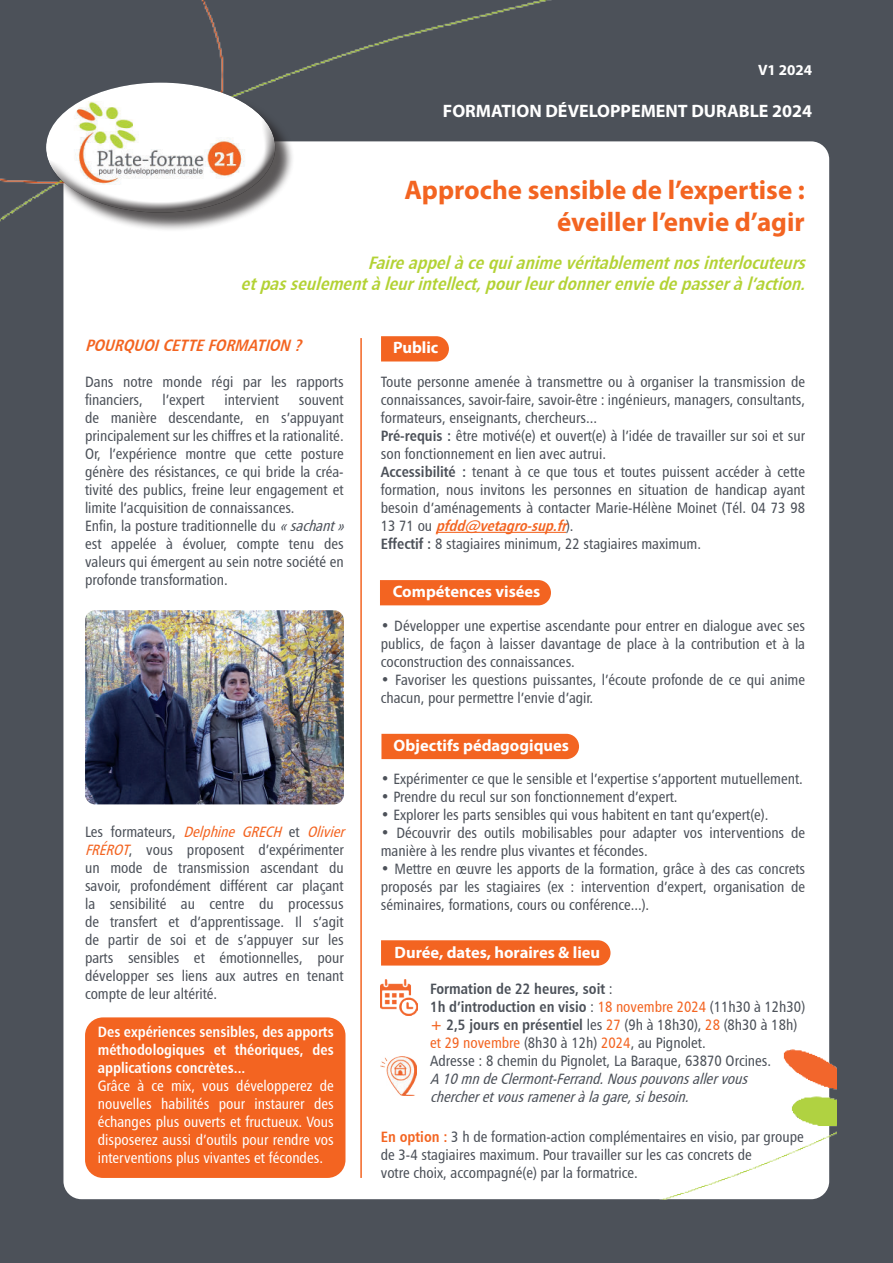
<style>
.page{position:relative;width:893px;height:1263px;background:#4c5159}
.page>*{position:absolute;margin:0;border:0;box-sizing:border-box;transform-origin:0 0}
.t1{font:700 27px/32.4px "Myriad Pro";color:#f36421;text-align:right}
.t2{font:italic 18px/21.6px "Humanist 777 BT Bold Condensed B";color:#b3d234;text-align:right}
.t3{font:700 18px "Myriad Pro";color:#fff}
.t4{font:700 16.5px "Myriad Pro";color:#fff}
.t5{font:italic 16.5px "Humanist 777 BT Bold Condensed B";color:#f36421}
.t6{font:15px/18px "Humanist 777 BT Roman Condensed B";color:#4c5159}
.t7{font:15px/18px "Humanist 777 BT Roman Condensed B";color:#fff;text-align:justify}
.t8{font:15px/18px "Humanist 777 BT Bold Condensed B";color:#fff;text-align:justify}
.t9{font:italic 15px/18px "Humanist 777 BT Roman Condensed B";color:#4c5159}
.t10{font:15px/18px "Humanist 777 BT Bold Condensed B";color:#4c5159}
.t11{font:italic 15px "Humanist 777 BT Bold Condensed B";color:#f36421}
.t12{font:700 15px "Myriad Pro";color:#fff}
.s1{font-style:italic}
.s2{font-style:italic;color:#f36421}
.s3{font-family:"Humanist 777 BT Bold Condensed B"}
.s4{font-family:"Humanist 777 BT Roman Condensed B";font-style:normal;color:#4c5159}
.s5{font-family:"Humanist 777 BT Roman Condensed B"}
.s6{font-family:"Humanist 777 BT Roman Condensed B";color:#f36421}
.s7{font-family:"Humanist 777 BT Bold Condensed B";color:#f36421}
.s8{color:#f36421}
</style>
<div class="page">
<div style="left:63px;top:141px;width:766px;height:1058px;background:#fff;border-radius:18px"></div>
<img style="left:663px;top:1049px;width:173px;height:150px">
<img style="left:0;top:0;width:617px;height:222px">
<div style="left:48px;top:85px;width:247px;height:147px;background:#231f20;opacity:.75"></div>
<svg style="left:44px;top:82px;width:233px;height:34px"></svg>
<svg style="left:44px;top:116px;width:233px;height:99px"></svg>
<img style="left:68px;top:97px;width:181px;height:93px">
<hr style="left:360px;top:338px;width:2px;height:840px;background:#f36421">
<img style="left:85px;top:610px;width:259px;height:194px">
<hr style="left:436px;top:532px;width:130px;height:1px;background:#f36421">
<img style="left:381px;top:1057px;width:36px;height:39px">
<img style="left:381px;top:979px;width:36px;height:37px">
<svg style="left:381px;top:336px;width:68px;height:26px;background:#f36e30"></svg>
<svg style="left:380px;top:580px;width:171px;height:26px;background:#f36a2a"></svg>
<svg style="left:381px;top:733px;width:199px;height:27px;background:#f37033"></svg>
<svg style="left:381px;top:940px;width:230px;height:26px;background:#f36a2a"></svg>
<div style="left:85px;top:1017px;width:260px;height:161px;background:#f36421;border-radius:18px"></div>
<p class="t12" style="left:758px;top:63px;width:56px">V1 2024</p>
<p class="t3" style="left:443px;top:102px;width:371px">FORMATION DÉVELOPPEMENT DURABLE 2024</p>
<h1 class="t1" style="left:404px;top:174px;width:402px">Approche sensible de l’expertise : éveiller l’envie d’agir</h1>
<p class="t2" style="left:241px;top:253px;width:570px">Faireappelà cequianimevéritablementnosinterlocuteurs etpasseulementà leurintellect,pourleurdonnerenviedepasserà l’action.</p>
<p class="t5" style="left:85px;top:338px;width:222px">POURQUOICETTE FORMATION ?</p>
<p class="t6" style="left:85px;top:374px;width:260px">Dans notre monde régi par les rapports financiers,</p>
<p class="t6" style="left:163px;top:390px;width:44px">l’expert</p>
<p class="t6" style="left:224px;top:390px;width:56px">intervient</p>
<p class="t6" style="left:85px;top:390px;width:265px;text-indent:214px">souvent de manière descendante, en s’appuyant principalement sur les chiffres et la rationalité.<br>Or, l’expérience montre que cette posture génère des résistances, ce qui bride la créa&shy;tivité des publics, freine leur engagement et limite l’acquisition de connaissances.<br>Enfin, la posture traditionnelle du <span class="s1">«sachant» </span>est appelée à évoluer, compte tenu des valeurs qui émergent au sein notre société en profonde transformation.</p>
<p class="t6" style="left:85px;top:822px;width:265px">L e s f o r m a t e u r s , <span class="s2">Delphine GRECH</span> e t <span class="s2">Olivier FRÉROT</span>, vous proposent d’expérimenter un mode de transmission ascendant du savoir, profondément différent car plaçant la sensibilité au centre du processus de transfert et d’apprentissage. Il s’agit de partir de soi et de s’appuyer sur les parts sensibles et émotionnelles, pour développer ses liens aux autres en tenant compte de leur altérité.</p>
<p class="t8" style="left:98px;top:1024px;width:238px">Des expériences sensibles, des apports méthodologiques et théoriques, des applications concrètes...</p>
<p class="t7" style="left:98px;top:1077px;width:237px">Grâce à ce mix, vous développerez de nouvelles habilités pour instaurer des échanges plus ouverts et fructueux. Vous disposerez aussi d’outils pour rendre vos interventions plus vivantes et fécondes.</p>
<p class="t4" style="left:393px;top:340px;width:47px">Public</p>
<p class="t6" style="left:381px;top:372px;width:426px">Toute personne amenée à transmettre ou à organiser la transmission de connaissances, savoir-faire, savoir-être : ingénieurs, managers, consultants, formateurs, enseignants, chercheurs...<br><span class="s3">Pré-requis :</span> être motivé(e) et ouvert(e) à l’idée de travailler sur soi et sur son fonctionnement en lien avec autrui.<br><span class="s3">Accessibilité :</span> tenant à ce que tous et toutes puissent accéder à cette formation, nous invitons les personnes en situation de handicap ayant besoin d’aménagements à contacter Marie-Hélène Moinet (Tél. 04 73 98</p>
<p class="t11" style="left:381px;top:519px;width:194px"><span class="s4">1 3 7 1 o u</span> pfdd@vetagro-sup.fr<span class="s4">) .</span></p>
<p class="t6" style="left:381px;top:534px;width:322px"><span class="s3">Effectif :</span> 8 stagiaires minimum, 22 stagiaires maximum.</p>
<p class="t4" style="left:393px;top:583px;width:149px">Compétences visées</p>
<p class="t6" style="left:381px;top:616px;width:426px;text-align:justify">• Développer une expertise ascendante pour entrer en dialogue avec ses publics, de façon à laisser davantage de place à la contribution et à la coconstruction des connaissances.</p>
<p class="t6" style="left:381px;top:670px;width:426px">• Favoriser les questions puissantes, l’écoute profonde de ce qui anime chacun, pour permettre l’envie d’agir.</p>
<p class="t4" style="left:394px;top:737px;width:177px">Objectifs pédagogiques</p>
<p class="t6" style="left:381px;top:770px;width:424px">• Expérimenter ce que le sensible et l’expertise s’apportent mutuellement.</p>
<p class="t6" style="left:381px;top:788px;width:298px">• Prendre du recul sur son fonctionnement d’expert.</p>
<p class="t6" style="left:381px;top:806px;width:389px">• Explorer les parts sensibles qui vous habitent en tant qu’expert(e).</p>
<p class="t6" style="left:381px;top:824px;width:426px">• Découvrir des outils mobilisables pour adapter vos interventions de manière à les rendre plus vivantes et fécondes.</p>
<p class="t6" style="left:381px;top:860px;width:426px;text-align:justify">• Mettre en œuvre les apports de la formation, grâce à des cas concrets proposés par les stagiaires (ex : intervention d’expert, organisation de séminaires, formations, cours ou conférence...).</p>
<p class="t4" style="left:395px;top:944px;width:207px">Durée, dates, horaires &amp; lieu</p>
<p class="t10" style="left:430px;top:981px;width:377px">Formation de 22 heures, soit <span class="s5">:<br></span>1h d’introduction en visio <span class="s5">:</span> <span class="s6">18 novembre 2024</span> <span class="s5">(11h30 à 12h30)</span></p>
<p class="t6" style="left:430px;top:1017px;width:369px"><span class="s7">+</span> <span class="s3">2,5 jours en présentiel</span> les <span class="s8">27</span> (9h à 18h30), <span class="s8">28</span> (8h30 à 18h) <span class="s8">et 29 novembre</span> (8h30 à 12h) <span class="s8">2024</span>, au Pignolet.<br>Adresse : 8 chemin du Pignolet, La Baraque, 63870 Orcines.</p>
<p class="t9" style="left:430px;top:1069px;width:323px">A10mndeClermont-Ferrand.Nouspouvonsallervous chercheretvousrameneràlagare,sibesoin.</p>
<p class="t6" style="left:381px;top:1127px;width:424px"><span class="s7">En option :</span> 3 h de formation-action complémentaires en visio, par groupe de 3-4 stagiaires maximum. Pour travailler sur les cas concrets de<br>votre choix, accompagné(e) par la formatrice.</p>
</div>
